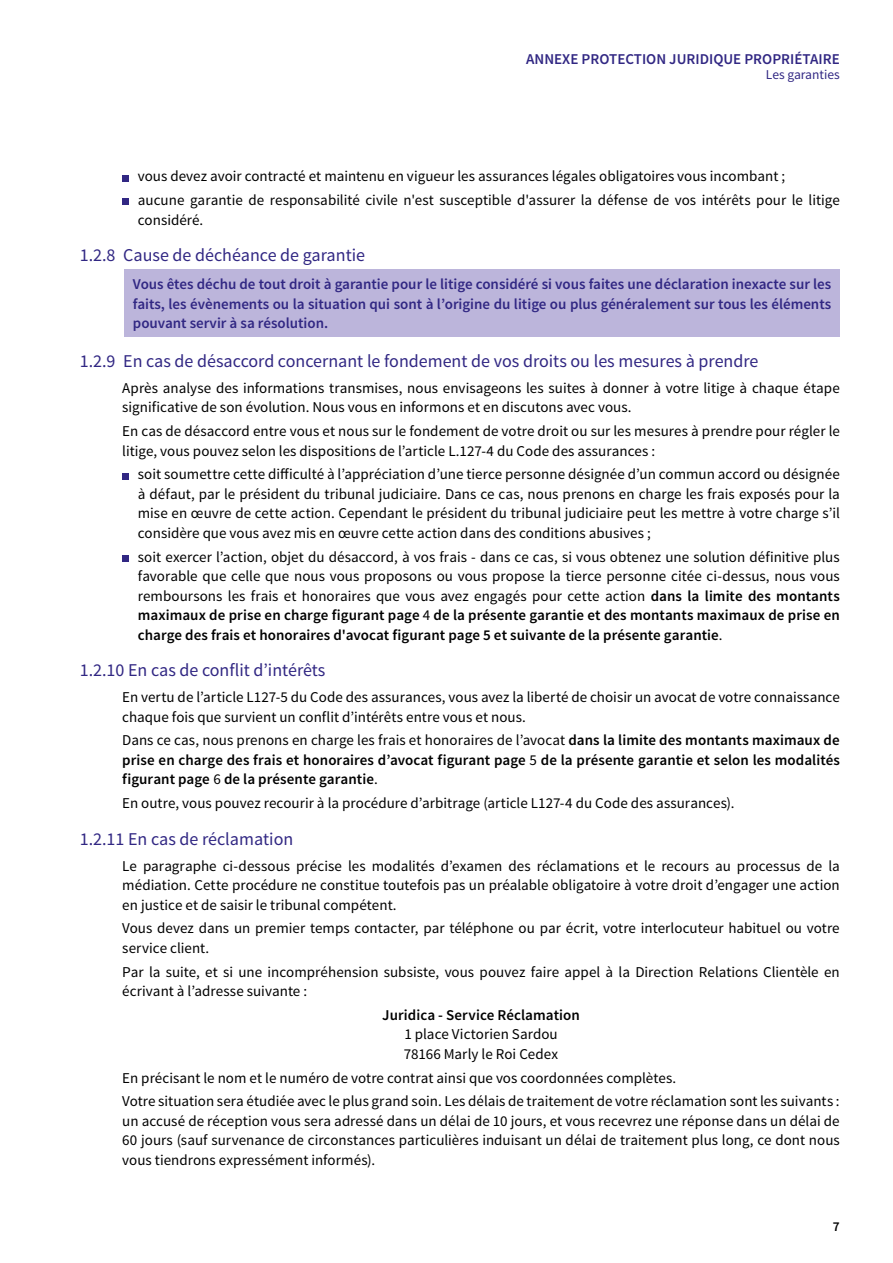
<style>
.page{position:relative;width:893px;height:1263px;background:#fff}
.page>*{position:absolute;margin:0;border:0;box-sizing:border-box;transform-origin:0 0}
.t1{font:18px "Source Sans Pro";color:#312783}
.t2{font:15px/19.5px "Source Sans Pro";letter-spacing:.005em;color:#000}
.t3{font:600 15px/19.5px "Source Sans Pro";color:#312783;text-align:justify}
.t4{font:600 15px/19.5px "Source Sans Pro";letter-spacing:.005em;color:#000;text-align:justify}
.t5{font:13.5px "Source Sans Pro";color:#312783}
.t6{font:600 13.5px "Source Sans Pro";color:#000}
.s1{font-weight:600}
.s2{font-weight:400}
</style>
<div class="page">
<div style="left:122px;top:175px;width:7px;height:6px;background:#312783"></div>
<div style="left:122px;top:199px;width:7px;height:6px;background:#312783"></div>
<div style="left:124px;top:269px;width:716px;height:67px;background:#bcb5db"></div>
<div style="left:122px;top:473px;width:7px;height:6px;background:#312783"></div>
<div style="left:122px;top:555px;width:7px;height:7px;background:#312783"></div>
<p class="t3" style="left:526px;top:50px;width:315px">ANNEXE PROTECTION JURIDIQUE PROPRIÉTAIRE</p>
<p class="t5" style="left:766px;top:67px;width:75px">Les garanties</p>
<p class="t2" style="left:138px;top:165px;width:704px;line-height:23.7px">vous devez avoir contracté et maintenu en vigueur les assurances légales obligatoires vous incombant ;<br>aucune garantie de responsabilité civile n'est susceptible d'assurer la défense de vos intérêts pour le litige</p>
<p class="t2" style="left:138px;top:210px;width:67px">considéré.</p>
<p class="t1" style="left:80px;top:244px;width:287px">1.2.8 Cause de déchéance de garantie</p>
<p class="t3" style="left:133px;top:275px;width:700px">Vous êtes déchu de tout droit à garantie pour le litige considéré si vous faites une déclaration inexacte sur les faits, les évènements ou la situation qui sont à l’origine du litige ou plus généralement sur tous les éléments pouvant servir à sa résolution.</p>
<p class="t1" style="left:80px;top:350px;width:680px">1.2.9 En cas de désaccord concernant le fondement de vos droits ou les mesures à prendre</p>
<p class="t2" style="left:122px;top:378px;width:719px">Après analyse des informations transmises, nous envisageons les suites à donner à votre litige à chaque étape significative de son évolution. Nous vous en informons et en discutons avec vous.</p>
<p class="t2" style="left:122px;top:422px;width:719px">En cas de désaccord entre vous et nous sur le fondement de votre droit ou sur les mesures à prendre pour régler le litige, vous pouvez selon les dispositions de l’article L.127-4 du Code des assurances :</p>
<p class="t2" style="left:138px;top:465px;width:704px;text-align:justify">soit soumettre cette difficulté à l’appréciation d’une tierce personne désignée d’un commun accord ou désignée à défaut, par le président du tribunal judiciaire. Dans ce cas, nous prenons en charge les frais exposés pour la mise en œuvre de cette action. Cependant le président du tribunal judiciaire peut les mettre à votre charge s’il considère que vous avez mis en œuvre cette action dans des conditions abusives ;</p>
<p class="t2" style="left:138px;top:547px;width:703px;text-align:justify">soit exercer l’action, objet du désaccord, à vos frais - dans ce cas, si vous obtenez une solution définitive plus favorable que celle que nous vous proposons ou vous propose la tierce personne citée ci-dessus, nous vous remboursons les frais et honoraires que vous avez engagés pour cette action <span class="s1">dans la limite des montants maximaux de prise en charge figurant page</span> 4 <span class="s1">de la présente garantie et des montants maximaux de prise en charge des frais et honoraires d'avocat figurant page 5 et suivante de la présente garantie</span>.</p>
<p class="t1" style="left:80px;top:659px;width:247px">1.2.10 En cas de conflit d’intérêts</p>
<p class="t2" style="left:122px;top:688px;width:719px">En vertu de l’article L127-5 du Code des assurances, vous avez la liberté de choisir un avocat de votre connaissance chaque fois que survient un conflit d’intérêts entre vous et nous.</p>
<p class="t4" style="left:122px;top:731px;width:719px"><span class="s2">Dans ce cas, nous prenons en charge les frais et honoraires de l’avocat</span> dans la limite des montants maximaux de prise en charge des frais et honoraires d’avocat figurant page <span class="s2">5</span> de la présente garantie et selon les modalités figurant page <span class="s2">6</span> de la présente garantie<span class="s2">.</span></p>
<p class="t2" style="left:122px;top:794px;width:614px">En outre, vous pouvez recourir à la procédure d’arbitrage (article L127-4 du Code des assurances).</p>
<p class="t1" style="left:80px;top:827px;width:215px">1.2.11 En cas de réclamation</p>
<p class="t2" style="left:122px;top:856px;width:719px;text-align:justify">Le paragraphe ci-dessous précise les modalités d’examen des réclamations et le recours au processus de la médiation. Cette procédure ne constitue toutefois pas un préalable obligatoire à votre droit d’engager une action en justice et de saisir le tribunal compétent.</p>
<p class="t2" style="left:122px;top:919px;width:719px">Vous devez dans un premier temps contacter, par téléphone ou par écrit, votre interlocuteur habituel ou votre service client.</p>
<p class="t2" style="left:122px;top:962px;width:719px">Par la suite, et si une incompréhension subsiste, vous pouvez faire appel à la Direction Relations Clientèle en écrivant à l’adresse suivante :</p>
<p class="t4" style="left:382px;top:1005px;width:199px">Juridica - Service Réclamation</p>
<p class="t2" style="left:404px;top:1025px;width:156px">1 place Victorien Sardou<br>78166 Marly le Roi Cedex</p>
<p class="t2" style="left:122px;top:1066px;width:719px;line-height:23.7px">En précisant le nom et le numéro de votre contrat ainsi que vos coordonnées complètes.<br>Votre situation sera étudiée avec le plus grand soin. Les délais de traitement de votre réclamation sont les suivants :</p>
<p class="t2" style="left:122px;top:1111px;width:719px;text-align:justify">un accusé de réception vous sera adressé dans un délai de 10 jours, et vous recevrez une réponse dans un délai de 60 jours (sauf survenance de circonstances particulières induisant un délai de traitement plus long, ce dont nous vous tiendrons expressément informés).</p>
<p class="t6" style="left:833px;top:1218px;width:8px">7</p>
</div>
